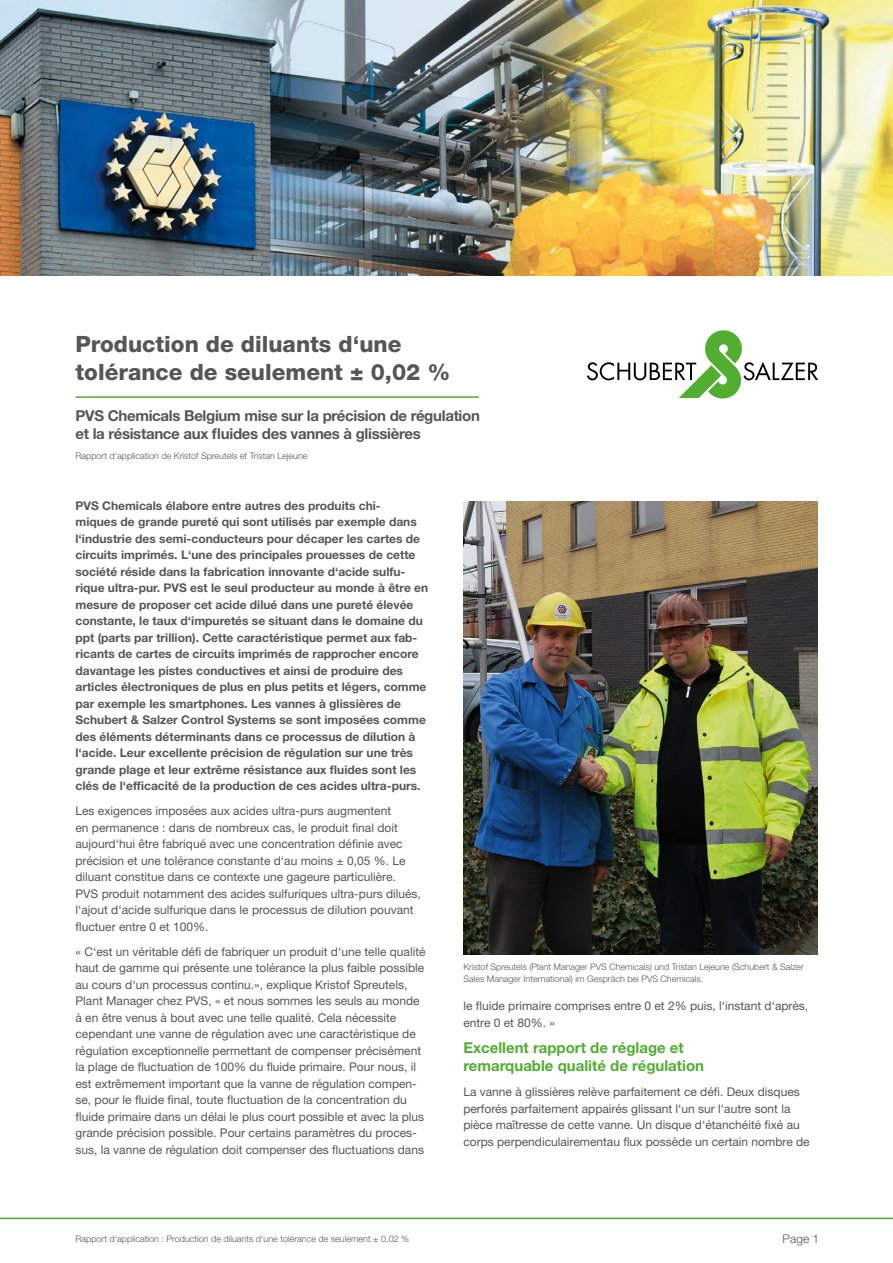
<style>
.page{position:relative;width:893px;height:1263px;background:#fff}
.page>*{position:absolute;margin:0;border:0;box-sizing:border-box;transform-origin:0 0}
.t1{font:800 22.5px/28.5px "Helvetica Neue LT Std";color:#565656}
.t2{font:700 15px/18px "Helvetica Neue LT Std";letter-spacing:-.02em;color:#565656}
.t3{font:700 15px/18px "Helvetica Neue LT Std";color:#51ae30}
.t4{font:12px/16.5px "Helvetica Neue LT Std";color:#565656}
.t5{font:700 12px/16.5px "Helvetica Neue LT Std";color:#565656}
.t6{font:300 12px "Helvetica Neue LT Std";color:#565656}
.t7{font:300 9px/12px "Helvetica Neue LT Std";color:#565656}
</style>
<div class="page">
<hr style="left:0;top:1217px;width:893px;height:2px;background:#51ae30">
<svg style="left:587px;top:330px;width:231px;height:69px"></svg>
<hr style="left:76px;top:396px;width:403px;height:2px;background:#51ae30">
<img style="left:0;top:0;width:893px;height:275px">
<img style="left:463px;top:501px;width:354px;height:454px">
<h1 class="t1" style="left:76px;top:329px;width:376px">Production de diluants d‘une tolérance de seulement ± 0,02 %</h1>
<p class="t2" style="left:76px;top:407px;width:406px">PVS Chemicals Belgium mise sur la précision de régulation et la résistance aux fluides des vannes à glissières</p>
<p class="t7" style="left:76px;top:449px;width:234px">Rapport d‘application de Kristof Spreutels et Tristan Lejeune</p>
<p class="t5" style="left:76px;top:497px;width:354px">PVS Chemicals élabore entre autres des produits chi-<br>miques de grande pureté qui sont utilisés par exemple dans l‘industrie des semi-conducteurs pour décaper les cartes de circuits imprimés. L‘une des principales prouesses de cette société réside dans la fabrication innovante d‘acide sulfu&shy;rique ultra-pur. PVS est le seul producteur au monde à être en mesure de proposer cet acide dilué dans une pureté élevée constante, le taux d‘impuretés se situant dans le domaine du ppt (parts par trillion). Cette caractéristique permet aux fab&shy;ricants de cartes de circuits imprimés de rapprocher encore davantage les pistes conductives et ainsi de produire des articles électroniques de plus en plus petits et légers, comme par exemple les smartphones. Les vannes à glissières de Schubert &amp; Salzer Control Systems se sont imposées comme des éléments déterminants dans ce processus de dilution à l‘acide. Leur excellente précision de régulation sur une très grande plage et leur extrême résistance aux fluides sont les clés de l‘efficacité de la production de ces acides ultra-purs.</p>
<p class="t4" style="left:76px;top:802px;width:347px">Les exigences imposées aux acides ultra-purs augmentent<br>en permanence : dans de nombreux cas, le produit final doit aujourd‘hui être fabriqué avec une concentration définie avec précision et une tolérance constante d‘au moins ± 0,05 %. Le diluant constitue dans ce contexte une gageure particulière.<br>PVS produit notamment des acides sulfuriques ultra-purs dilués, l‘ajout d‘acide sulfurique dans le processus de dilution pouvant fluctuer entre 0 et 100%.</p>
<p class="t4" style="left:76px;top:943px;width:352px">« C‘est un véritable défi de fabriquer un produit d‘une telle qualité haut de gamme qui présente une tolérance la plus faible possible au cours d‘un processus continu.», explique Kristof Spreutels, Plant Manager chez PVS, « et nous sommes les seuls au monde à en être venus à bout avec une telle qualité. Cela nécessite cependant une vanne de régulation avec une caractéristique de régulation exceptionnelle permettant de compenser précisément la plage de fluctuation de 100% du fluide primaire. Pour nous, il est extrêmement important que la vanne de régulation compen&shy;se, pour le fluide final, toute fluctuation de la concentration du fluide primaire dans un délai le plus court possible et avec la plus grande précision possible. Pour certains paramètres du proces&shy;sus, la vanne de régulation doit compenser des fluctuations dans</p>
<p class="t7" style="left:463px;top:960px;width:342px">Kristof Spreutels (Plant Manager PVS Chemicals) und Tristan Lejeune (Schubert &amp; Salzer<br>Sales Manager International) im Gespräch bei PVS Chemicals.</p>
<p class="t4" style="left:463px;top:998px;width:346px">le fluide primaire comprises entre 0 et 2% puis, l‘instant d‘après, entre 0 et 80%. »</p>
<p class="t3" style="left:463px;top:1039px;width:242px">Excellent rapport de réglage et remarquable qualité de régulation</p>
<p class="t4" style="left:463px;top:1084px;width:348px">La vanne à glissières relève parfaitement ce défi. Deux disques perforés parfaitement appairés glissant l‘un sur l‘autre sont la pièce maîtresse de cette vanne. Un disque d‘étanchéité fixé au corps perpendiculairementau flux possède un certain nombre de</p>
<p class="t7" style="left:76px;top:1232px;width:335px">Rapport d‘application : Production de diluants d‘une tolérance de seulement ± 0,02 %</p>
<p class="t6" style="left:782px;top:1231px;width:38px">Page 1</p>
</div>
